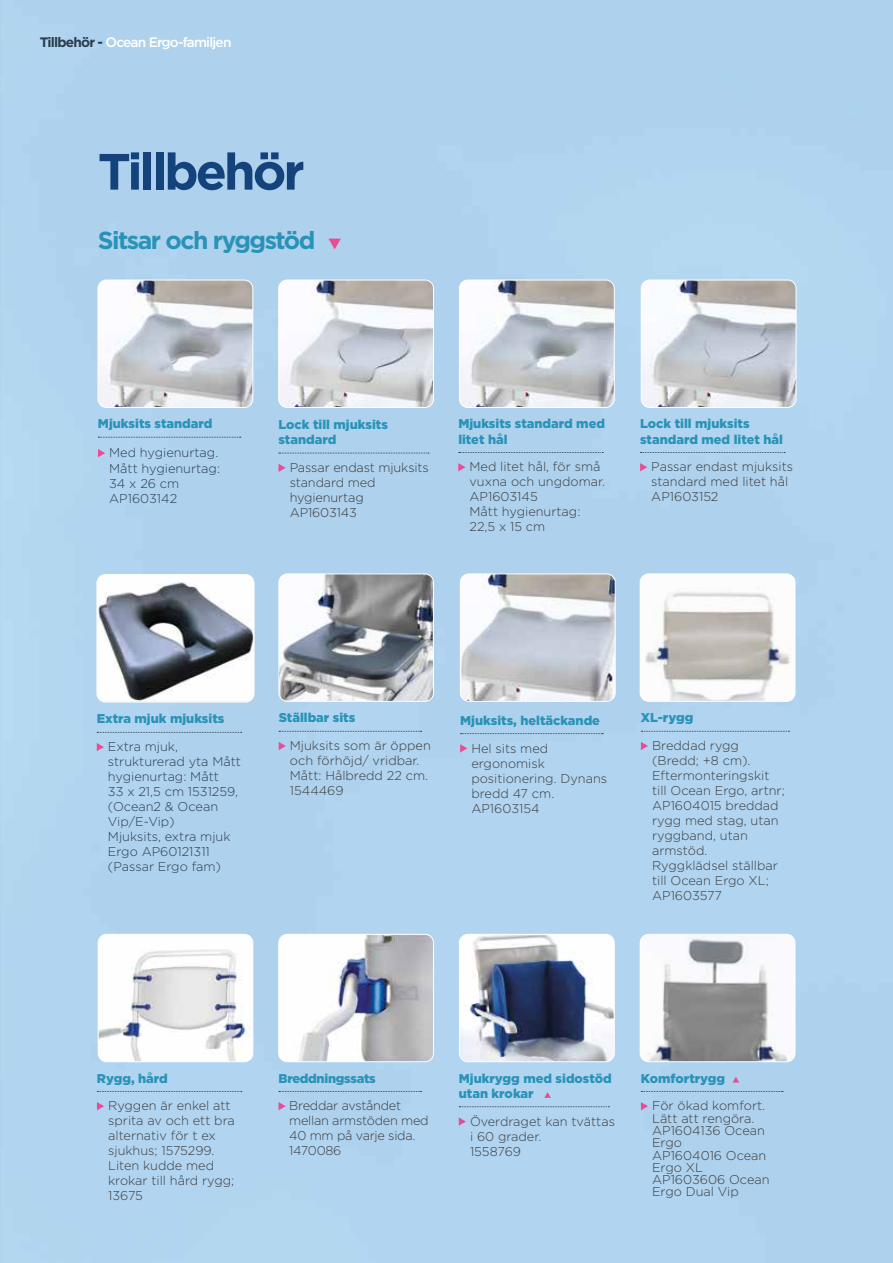
<style>
.page{position:relative;width:893px;height:1263px;background:#b1d4ef}
.page>*{position:absolute;margin:0;border:0;box-sizing:border-box;transform-origin:0 0}
.t1{font:700 51px "Gotham";letter-spacing:-.06em;color:#14427a}
.t2{font:700 24.6px "Gotham";letter-spacing:-.06em;color:#2993b7}
.t3{font:500 13.65px "Gotham";letter-spacing:-.06em;color:#fff}
.t4{font:300 12.75px/15px "Gotham";color:#3c3c3b}
.t5{font:900 12.75px/15.3px "Gotham";color:#2993b7}
.t6{font:300 12.75px/15px "Gotham";color:#2b3d4f}
.t7{font:300 12.75px/15px "Gotham";letter-spacing:-.02em;color:#3c3c3b}
.t8{font:900 12.75px "Gotham";letter-spacing:-.02em;color:#2993b7}
.s1{font-weight:700;color:#2b3d4f}
</style>
<div class="page">
<img style="left:98px;top:280px;width:155px;height:127px">
<div style="left:98px;top:280px;width:155px;height:128px;border:1px solid #fff;border-radius:9px"></div>
<img style="left:279px;top:280px;width:155px;height:127px">
<div style="left:279px;top:280px;width:155px;height:128px;border:1px solid #fff;border-radius:9px"></div>
<img style="left:641px;top:280px;width:155px;height:127px">
<div style="left:641px;top:280px;width:155px;height:128px;border:1px solid #fff;border-radius:9px"></div>
<img style="left:279px;top:574px;width:155px;height:127px">
<div style="left:279px;top:574px;width:155px;height:127px;border:1px solid #fff;border-radius:9px"></div>
<img style="left:460px;top:574px;width:155px;height:127px">
<div style="left:460px;top:574px;width:155px;height:127px;border:1px solid #fff;border-radius:9px"></div>
<img style="left:97px;top:575px;width:157px;height:127px">
<div style="left:97px;top:574px;width:157px;height:128px;border:1px solid #fff;border-radius:9px"></div>
<img style="left:640px;top:574px;width:155px;height:127px">
<div style="left:640px;top:574px;width:155px;height:127px;border:1px solid #fff;border-radius:9px"></div>
<img style="left:98px;top:934px;width:155px;height:128px">
<div style="left:98px;top:934px;width:155px;height:128px;border:1px solid #fff;border-radius:9px"></div>
<img style="left:279px;top:934px;width:155px;height:128px">
<div style="left:279px;top:934px;width:155px;height:128px;border:1px solid #fff;border-radius:9px"></div>
<img style="left:459px;top:934px;width:155px;height:128px">
<div style="left:459px;top:934px;width:155px;height:128px;border:1px solid #fff;border-radius:9px"></div>
<img style="left:640px;top:934px;width:155px;height:128px">
<div style="left:640px;top:934px;width:155px;height:128px;border:1px solid #fff;border-radius:9px"></div>
<img style="left:459px;top:280px;width:155px;height:127px">
<div style="left:459px;top:280px;width:155px;height:128px;border:1px solid #fff;border-radius:9px"></div>
<svg style="left:98px;top:437px;width:143px;height:1px"></svg>
<svg style="left:98px;top:449px;width:7px;height:8px"></svg>
<svg style="left:279px;top:731px;width:143px;height:1px"></svg>
<svg style="left:279px;top:742px;width:7px;height:8px"></svg>
<svg style="left:97px;top:1091px;width:145px;height:1px"></svg>
<svg style="left:97px;top:1102px;width:7px;height:8px"></svg>
<svg style="left:279px;top:453px;width:150px;height:1px"></svg>
<svg style="left:279px;top:464px;width:7px;height:8px"></svg>
<svg style="left:461px;top:733px;width:142px;height:1px"></svg>
<svg style="left:460px;top:744px;width:7px;height:8px"></svg>
<svg style="left:279px;top:1091px;width:143px;height:1px"></svg>
<svg style="left:279px;top:1102px;width:7px;height:8px"></svg>
<svg style="left:459px;top:452px;width:144px;height:1px"></svg>
<svg style="left:458px;top:463px;width:7px;height:8px"></svg>
<svg style="left:459px;top:1106px;width:150px;height:1px"></svg>
<svg style="left:544px;top:1092px;width:7px;height:6px"></svg>
<svg style="left:459px;top:1117px;width:7px;height:9px"></svg>
<svg style="left:97px;top:732px;width:145px;height:1px"></svg>
<svg style="left:97px;top:743px;width:7px;height:8px"></svg>
<svg style="left:641px;top:731px;width:148px;height:1px"></svg>
<svg style="left:641px;top:742px;width:7px;height:8px"></svg>
<svg style="left:641px;top:1091px;width:142px;height:1px"></svg>
<svg style="left:733px;top:1077px;width:6px;height:5px"></svg>
<svg style="left:641px;top:1102px;width:7px;height:8px"></svg>
<svg style="left:640px;top:452px;width:145px;height:1px"></svg>
<svg style="left:640px;top:463px;width:7px;height:8px"></svg>
<svg style="left:328px;top:239px;width:13px;height:10px"></svg>
<p class="t3" style="left:40px;top:35px;width:193px"><span class="s1">Tillbehör -</span> Ocean Ergo-familjen</p>
<h1 class="t1" style="left:98px;top:138px;width:208px">Tillbehör</h1>
<h2 class="t2" style="left:98px;top:224px;width:219px">Sitsar och ryggstöd</h2>
<p class="t5" style="left:98px;top:416px;width:116px">Mjuksits standard</p>
<p class="t6" style="left:109px;top:445px;width:112px">Med hygienurtag.<br>Mått hygienurtag:<br>34 x 26 cm<br>AP1603142</p>
<p class="t5" style="left:279px;top:417px;width:111px">Lock till mjuksits standard</p>
<p class="t4" style="left:290px;top:460px;width:141px">Passar endast mjuksits standard med hygienurtag<br>AP1603143</p>
<p class="t5" style="left:458px;top:416px;width:148px">Mjuksits standard med litet hål</p>
<p class="t4" style="left:469px;top:459px;width:137px">Med litet hål, för små vuxna och ungdomar.<br>AP1603145<br>Mått hygienurtag:<br>22,5 x 15 cm</p>
<p class="t5" style="left:640px;top:416px;width:144px">Lock till mjuksits standard med litet hål</p>
<p class="t4" style="left:651px;top:459px;width:143px">Passar endast mjuksits standard med litet hål<br>AP1603152</p>
<p class="t5" style="left:97px;top:711px;width:129px">Extra mjuk mjuksits</p>
<p class="t6" style="left:108px;top:739px;width:135px">Extra mjuk, strukturerad yta Mått hygienurtag: Mått<br>33 x 21,5 cm 1531259, (Ocean2 &amp; Ocean<br>Vip/E-Vip)<br>Mjuksits, extra mjuk<br>Ergo AP60121311 (Passar Ergo fam)</p>
<p class="t5" style="left:279px;top:710px;width:78px">Ställbar sits</p>
<p class="t4" style="left:290px;top:738px;width:142px">Mjuksits som är öppen och förhöjd/ vridbar.<br>Mått: Hålbredd 22 cm.<br>1544469</p>
<p class="t5" style="left:460px;top:712px;width:141px">Mjuksits, heltäckande</p>
<p class="t4" style="left:471px;top:740px;width:137px">Hel sits med ergonomisk positionering. Dynans bredd 47 cm.<br>AP1603154</p>
<p class="t5" style="left:641px;top:710px;width:54px">XL-rygg</p>
<p class="t4" style="left:652px;top:738px;width:134px">Breddad rygg (Bredd; +8 cm).<br>Eftermonteringskit till Ocean Ergo, artnr;<br>AP1604015 breddad rygg med stag, utan ryggband, utan armstöd.<br>Ryggklädsel ställbar till Ocean Ergo XL;<br>AP1603577</p>
<p class="t5" style="left:97px;top:1070px;width:72px">Rygg, hård</p>
<p class="t4" style="left:108px;top:1098px;width:128px">Ryggen är enkel att sprita av och ett bra alternativ för t ex sjukhus; 1575299.<br>Liten kudde med krokar till hård rygg;<br>13675</p>
<p class="t8" style="left:279px;top:1069px;width:99px">Breddningssats</p>
<p class="t7" style="left:289px;top:1098px;width:141px">Breddar avståndet mellan armstöden med<br>40 mm på varje sida.<br>1470086</p>
<p class="t5" style="left:459px;top:1070px;width:154px">Mjukrygg med sidostöd utan krokar</p>
<p class="t4" style="left:470px;top:1114px;width:147px">Överdraget kan tvättas i 60 grader.<br>1558769</p>
<p class="t5" style="left:641px;top:1070px;width:86px">Komfortrygg</p>
<p class="t4" style="left:652px;top:1100px;width:119px;line-height:12.3px">För ökad komfort.<br>Lätt att rengöra.<br>AP1604136 Ocean<br>Ergo<br>AP1604016 Ocean<br>Ergo XL<br>AP1603606 Ocean<br>Ergo Dual Vip</p>
</div>
